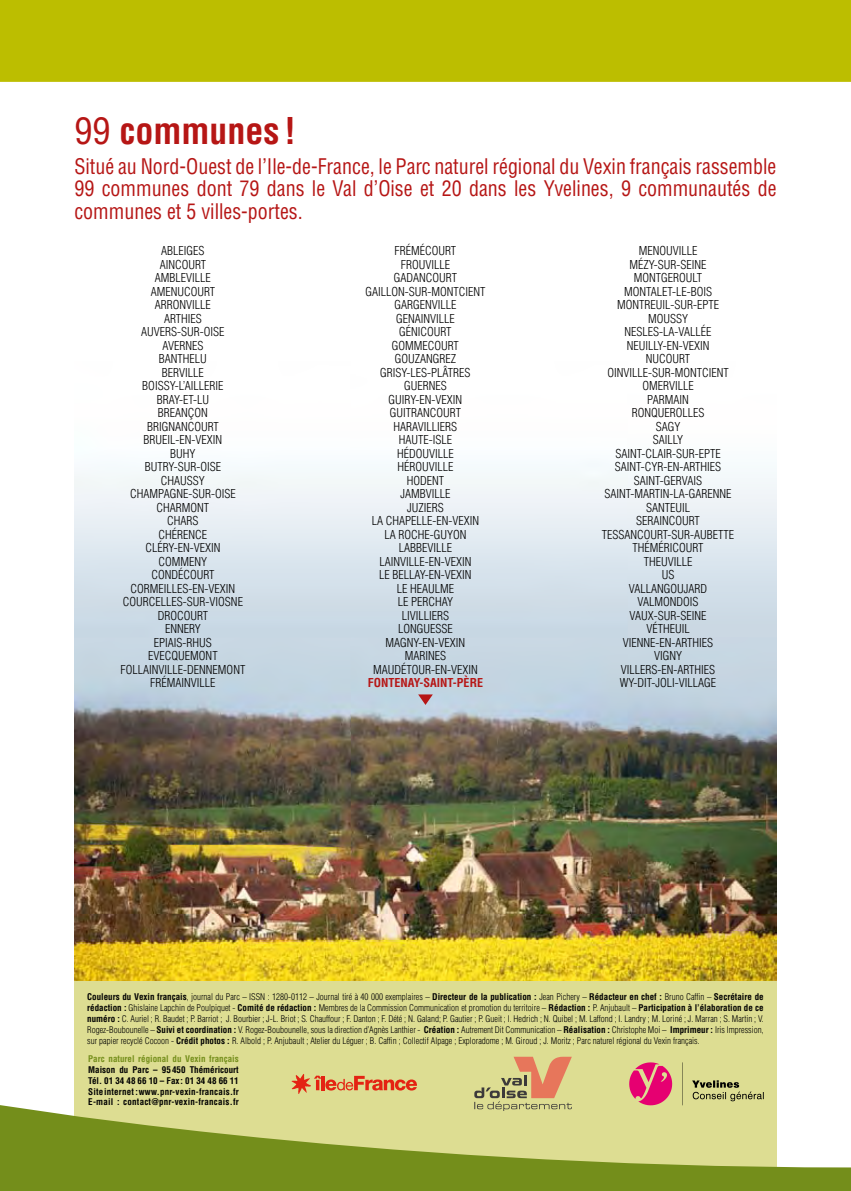
<style>
.page{position:relative;width:851px;height:1191px;background:#fff}
.page>*{position:absolute;margin:0;border:0;box-sizing:border-box;transform-origin:0 0}
.t1{font:700 condensed 36px "Helvetica LT Std";color:#b61615}
.t2{font:condensed 21px/22.5px "Helvetica LT Std";color:#b61615;text-align:justify;scale:.95 1}
.t3{font:300 condensed 12px/13.5px "Helvetica LT Std";color:#000;text-align:center}
.t4{font:700 condensed 12px "Helvetica LT Std";color:#b61615}
.t5{font:300 condensed 9px/10.8px "Helvetica LT Std";color:#000;text-align:justify}
.t6{font:700 condensed 9px/10.8px "Helvetica LT Std";letter-spacing:.025em;color:#000;text-align:justify}
.t7{font:700 condensed 9px "Helvetica LT Std";color:#748e1b}
.s1{font-weight:400}
.s2{font-weight:700}
</style>
<div class="page">
<img style="left:74px;top:463px;width:702px;height:518px">
<div style="left:74px;top:981px;width:702px;height:187px;background:#dddd92"></div>
<svg style="left:291px;top:1074px;width:126px;height:20px"></svg>
<svg style="left:682px;top:1062px;width:81px;height:39px"></svg>
<svg style="left:629px;top:1062px;width:43px;height:39px"></svg>
<svg style="left:474px;top:1056px;width:97px;height:43px"></svg>
<svg style="left:0;top:1101px;width:850px;height:90px"></svg>
<div style="left:0;top:0;width:850px;height:82px;background:#bcbe00"></div>
<svg style="left:418px;top:694px;width:15px;height:11px"></svg>
<h1 class="t1" style="left:74px;top:108px;width:223px"><span class="s1">99</span> communes !</h1>
<h2 class="t2" style="left:74px;top:154px;width:740px">Situé au Nord-Ouest de l’Ile-de-France, le Parc naturel régional du Vexin français rassemble 99 communes dont 79 dans le Val d’Oise et 20 dans les Yvelines, 9 communautés de communes et 5 villes-portes.</h2>
<p class="t3" style="left:121px;top:244px;width:126px">ABLEIGES<br>AINCOURT<br>AMBLEVILLE<br>AMENUCOURT<br>ARRONVILLE<br>ARTHIES<br>AUVERS-SUR-OISE<br>AVERNES<br>BANTHELU<br>BERVILLE<br>BOISSY-L’AILLERIE<br>BRAY-ET-LU<br>BREANÇON<br>BRIGNANCOURT<br>BRUEIL-EN-VEXIN<br>BUHY<br>BUTRY-SUR-OISE<br>CHAUSSY<br>CHAMPAGNE-SUR-OISE<br>CHARMONT<br>CHARS<br>CHÉRENCE<br>CLÉRY-EN-VEXIN<br>COMMENY<br>CONDÉCOURT<br>CORMEILLES-EN-VEXIN<br>COURCELLES-SUR-VIOSNE<br>DROCOURT<br>ENNERY<br>EPIAIS-RHUS<br>EVECQUEMONT<br>FOLLAINVILLE-DENNEMONT<br>FRÉMAINVILLE</p>
<p class="t3" style="left:365px;top:244px;width:121px">FRÉMÉCOURT<br>FROUVILLE<br>GADANCOURT<br>GAILLON-SUR-MONTCIENT<br>GARGENVILLE<br>GENAINVILLE<br>GÉNICOURT<br>GOMMECOURT<br>GOUZANGREZ<br>GRISY-LES-PLÂTRES<br>GUERNES<br>GUIRY-EN-VEXIN<br>GUITRANCOURT<br>HARAVILLIERS<br>HAUTE-ISLE<br>HÉDOUVILLE<br>HÉROUVILLE<br>HODENT<br>JAMBVILLE<br>JUZIERS<br>LA CHAPELLE-EN-VEXIN<br>LA ROCHE-GUYON<br>LABBEVILLE<br>LAINVILLE-EN-VEXIN<br>LE BELLAY-EN-VEXIN<br>LE HEAULME<br>LE PERCHAY<br>LIVILLIERS<br>LONGUESSE<br>MAGNY-EN-VEXIN<br>MARINES<br>MAUDÉTOUR-EN-VEXIN</p>
<p class="t4" style="left:368px;top:675px;width:117px">FONTENAY-SAINT-PÈRE</p>
<p class="t3" style="left:601px;top:244px;width:134px">MENOUVILLE<br>MÉZY-SUR-SEINE<br>MONTGEROULT<br>MONTALET-LE-BOIS<br>MONTREUIL-SUR-EPTE<br>MOUSSY<br>NESLES-LA-VALLÉE<br>NEUILLY-EN-VEXIN<br>NUCOURT<br>OINVILLE-SUR-MONTCIENT<br>OMERVILLE<br>PARMAIN<br>RONQUEROLLES<br>SAGY<br>SAILLY<br>SAINT-CLAIR-SUR-EPTE<br>SAINT-CYR-EN-ARTHIES<br>SAINT-GERVAIS<br>SAINT-MARTIN-LA-GARENNE<br>SANTEUIL<br>SERAINCOURT<br>TESSANCOURT-SUR-AUBETTE<br>THÉMÉRICOURT<br>THEUVILLE<br>US<br>VALLANGOUJARD<br>VALMONDOIS<br>VAUX-SUR-SEINE<br>VÉTHEUIL<br>VIENNE-EN-ARTHIES<br>VIGNY<br>VILLERS-EN-ARTHIES<br>WY-DIT-JOLI-VILLAGE</p>
<p class="t5" style="left:87px;top:991px;width:678px"><span class="s2">Couleurs du Vexin français</span>, journal du Parc – ISSN : 1280-0112 – Journal tiré à 40 000 exemplaires – <span class="s2">Directeur de la publication :</span> Jean Pichery – <span class="s2">Rédacteur en chef :</span> Bruno Caffin – <span class="s2">Secrétaire de rédaction :</span> Ghislaine Lapchin de Poulpiquet - <span class="s2">Comité de rédaction :</span> Membres de la Commission Communication et promotion du territoire – <span class="s2">Rédaction :</span> P . Anjubault – <span class="s2">Participation à l’élaboration de ce numéro :</span> C . Auriel ; R . Baudet ; P . Barriot ; J . Bourbier ; J-L . Briot ; S . Chauffour ; F . Danton ; F . Dété ; N . Galand; P . Gautier ; P . Gueit ; I . Hedrich ; N . Quibel ; M . Laffond ; I . Landry ; M . Loriné ; J . Marran ; S . Martin ; V .<br>Rogez-Boubounelle – <span class="s2">Suivi et coordination :</span> V . Rogez-Boubounelle, sous la direction d’Agnès Lanthier - <span class="s2">Création :</span> Autrement Dit Communication – <span class="s2">Réalisation :</span> Christophe Moi – <span class="s2">Imprimeur :</span> Iris Impression, sur papier recyclé Cocoon - <span class="s2">Crédit photos :</span> R . Albold ; P . Anjubault ; Atelier du Léguer ; B . Caffin ; Collectif Alpage ; Exploradome ; M . Giroud ; J . Moritz ; Parc naturel régional du Vexin français .</p>
<p class="t7" style="left:88px;top:1053px;width:152px">Parc naturel régional du Vexin français</p>
<p class="t6" style="left:88px;top:1064px;width:152px">Maison du Parc – 95 450 Théméricourt Tél. 01 34 48 66 10 – Fax : 01 34 48 66 11<br>Site internet : www.pnr-vexin-francais.fr E-mail : contact@pnr-vexin-francais.fr</p>
</div>
